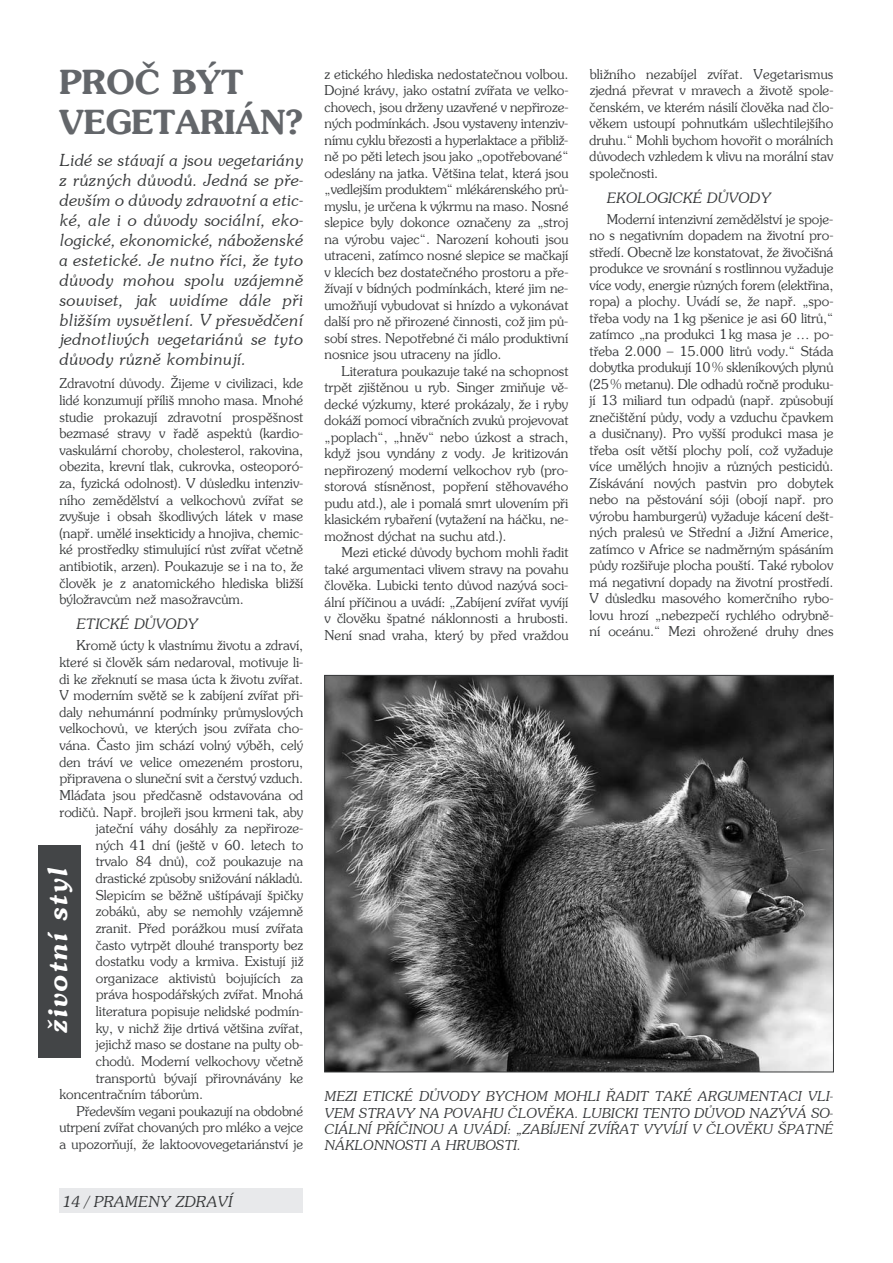
<style>
.page{position:relative;width:893px;height:1263px;background:#fff}
.page>*{position:absolute;margin:0;border:0;box-sizing:border-box;transform-origin:0 0}
.t1{font:700 33px/39.8px "Southern";color:#63666a}
.t2{font:italic 700 26.25px "Southern";color:#fff}
.t3{font:italic 16.5px/20px "Southern";color:#383a3b;text-align:justify}
.t4{font:italic 15px "Southern";color:#383a3b}
.t5{font:italic 14.25px "Southern";color:#383a3b}
.t6{font:13.5px/16.5px "Southern";color:#383a3b;text-align:justify}
.t7{font:italic 13.5px/16.2px "Southern";color:#383a3b;text-align:justify}
</style>
<div class="page">
<div style="left:60px;top:1188px;width:243px;height:25px;background:#e8e9eb"></div>
<img style="left:326px;top:677px;width:506px;height:393px">
<div style="left:38px;top:845px;width:43px;height:212px;background:#434547"></div>
<h1 class="t1" style="left:60px;top:61px;width:49px">Proč</h1>
<h1 class="t1" style="left:60px;top:61px;width:245px;text-indent:113px">být<br>VEGETARIÁN?</h1>
<p class="t3" style="left:60px;top:150px;width:246px">Lidé se stávají a jsou vegetariány z různých důvodů. Jedná se pře&shy;devším o důvody zdravotní a etic&shy;ké, ale i o důvody sociální, eko&shy;logické, ekonomické, náboženské a estetické. Je nutno říci, že tyto důvody mohou spolu vzájemně souviset, jak uvidíme dále při bližším vysvětlení. V přesvědčení jednotlivých vegetariánů se tyto důvody různě kombinují.</p>
<p class="t6" style="left:60px;top:375px;width:245px">Zdravotní důvody. Žijeme v civilizaci, kde lidé konzumují příliš mnoho masa. Mnohé studie prokazují zdravotní prospěšnost bezmasé stravy v řadě aspektů (kardio&shy;vaskulární choroby, cholesterol, rakovina, obezita, krevní tlak, cukrovka, osteoporó&shy;za, fyzická odolnost). V důsledku intenziv&shy;ního zemědělství a velkochovů zvířat se zvyšuje i obsah škodlivých látek v mase (např. umělé insekticidy a hnojiva, chemic&shy;ké prostředky stimulující růst zvířat včetně antibiotik, arzen). Poukazuje se i na to, že člověk je z anatomického hlediska bližší býložravcům než masožravcům.</p>
<p class="t5" style="left:77px;top:616px;width:123px">Etické důvody</p>
<p class="t6" style="left:77px;top:637px;width:228px">Kromě úcty k vlastnímu životu a zdraví,</p>
<p class="t6" style="left:60px;top:654px;width:245px">které si člověk sám nedaroval, motivuje li-</p>
<p class="t6" style="left:60px;top:670px;width:245px">di ke zřeknutí se masa úcta k životu zvířat.</p>
<p class="t6" style="left:60px;top:687px;width:245px">V moderním světě se k zabíjení zvířat při-</p>
<p class="t6" style="left:60px;top:703px;width:245px">daly nehumánní podmínky průmyslových</p>
<p class="t6" style="left:60px;top:720px;width:245px">velkochovů, ve kterých jsou zvířata cho-</p>
<p class="t6" style="left:60px;top:737px;width:245px">vána. Často jim schází volný výběh, celý</p>
<p class="t6" style="left:60px;top:753px;width:245px">den tráví ve velice omezeném prostoru,</p>
<p class="t6" style="left:60px;top:770px;width:245px">připravena o sluneční svit a čerstvý vzduch.</p>
<p class="t6" style="left:60px;top:786px;width:245px">Mláďata jsou předčasně odstavována od</p>
<p class="t6" style="left:60px;top:803px;width:245px">rodičů. Např. brojleři jsou krmeni tak, aby</p>
<p class="t6" style="left:96px;top:820px;width:209px">jateční váhy dosáhly za nepřiroze-</p>
<p class="t6" style="left:96px;top:836px;width:209px">ných 41 dní (ještě v 60. letech to</p>
<p class="t6" style="left:96px;top:853px;width:209px">trvalo 84 dnů), což poukazuje na</p>
<p class="t6" style="left:96px;top:870px;width:209px">drastické způsoby snižování nákladů.</p>
<p class="t6" style="left:96px;top:886px;width:209px">Slepicím se běžně uštípávají špičky</p>
<p class="t6" style="left:96px;top:903px;width:209px">zobáků, aby se nemohly vzájemně</p>
<p class="t6" style="left:96px;top:919px;width:209px">zranit. Před porážkou musí zvířata</p>
<p class="t6" style="left:96px;top:936px;width:209px">často vytrpět dlouhé transporty bez</p>
<p class="t6" style="left:96px;top:953px;width:209px">dostatku vody a krmiva. Existují již</p>
<p class="t6" style="left:96px;top:969px;width:209px">organizace aktivistů bojujících za</p>
<p class="t6" style="left:96px;top:986px;width:209px">práva hospodářských zvířat. Mnohá</p>
<p class="t6" style="left:96px;top:1003px;width:209px">literatura popisuje nelidské podmín-</p>
<p class="t6" style="left:96px;top:1019px;width:209px">ky, v nichž žije drtivá většina zvířat,</p>
<p class="t6" style="left:96px;top:1036px;width:209px">jejichž maso se dostane na pulty ob-</p>
<p class="t6" style="left:96px;top:1052px;width:209px">chodů. Moderní velkochovy včetně</p>
<p class="t6" style="left:96px;top:1069px;width:209px">transportů bývají přirovnávány ke</p>
<p class="t6" style="left:60px;top:1086px;width:145px">koncentračním táborům.</p>
<p class="t6" style="left:77px;top:1102px;width:228px">Především vegani poukazují na obdobné</p>
<p class="t6" style="left:60px;top:1119px;width:245px">utrpení zvířat chovaných pro mléko a vejce</p>
<p class="t6" style="left:60px;top:1135px;width:245px">a upozorňují, že laktoovovegetariánství je</p>
<h2 class="t2" style="left:41px;top:1034px;width:167px;rotate:-90deg">životní styl</h2>
<p class="t4" style="left:63px;top:1192px;width:171px">14 / prameny zdraví</p>
<p class="t6" style="left:325px;top:65px;width:246px">z etického hlediska nedostatečnou volbou.<br>Dojné krávy, jako ostatní zvířata ve velko&shy;chovech, jsou drženy uzavřené v nepřiroze&shy;ných podmínkách. Jsou vystaveny intenziv&shy;nímu cyklu březosti a hyperlaktace a přibliž&shy;ně po pěti letech jsou jako „opotřebované“ odeslány na jatka. Většina telat, která jsou „vedlejším produktem“ mlékárenského prů&shy;myslu, je určena k výkrmu na maso. Nosné slepice byly dokonce označeny za „stroj na výrobu vajec“. Narození kohouti jsou utraceni, zatímco nosné slepice se mačkají v klecích bez dostatečného prostoru a pře&shy;žívají v bídných podmínkách, které jim ne&shy;umožňují vybudovat si hnízdo a vykonávat další pro ně přirozené činnosti, což jim pů&shy;sobí stres. Nepotřebné či málo produktivní nosnice jsou utraceny na jídlo.</p>
<p class="t6" style="left:325px;top:362px;width:245px;text-indent:17px">Literatura poukazuje také na schopnost trpět zjištěnou u ryb. Singer zmiňuje vě&shy;decké výzkumy, které prokázaly, že i ryby dokáží pomocí vibračních zvuků projevovat „poplach“, „hněv“ nebo úzkost a strach, když jsou vyndány z vody. Je kritizován nepřirozený moderní velkochov ryb (pro&shy;storová stísněnost, popření stěhovavého pudu atd.), ale i pomalá smrt ulovením při klasickém rybaření (vytažení na háčku, ne&shy;možnost dýchat na suchu atd.).</p>
<p class="t6" style="left:325px;top:544px;width:245px;text-indent:17px">Mezi etické důvody bychom mohli řadit také argumentaci vlivem stravy na povahu člověka. Lubicki tento důvod nazývá soci&shy;ální příčinou a uvádí: „Zabíjení zvířat vyvíjí v člověku špatné náklonnosti a hrubosti.<br>Není snad vraha, který by před vraždou</p>
<p class="t6" style="left:590px;top:65px;width:245px">bližního nezabíjel zvířat. Vegetarismus zjedná převrat v mravech a životě spole&shy;čenském, ve kterém násilí člověka nad člo&shy;věkem ustoupí pohnutkám ušlechtilejšího druhu.“ Mohli bychom hovořit o morálních důvodech vzhledem k vlivu na morální stav společnosti.</p>
<p class="t5" style="left:607px;top:189px;width:166px">Ekologické důvody</p>
<p class="t6" style="left:590px;top:210px;width:245px;text-indent:17px">Moderní intenzivní zemědělství je spoje&shy;no s negativním dopadem na životní pro&shy;středí. Obecně lze konstatovat, že živočišná produkce ve srovnání s rostlinnou vyžaduje více vody, energie různých forem (elektřina, ropa) a plochy. Uvádí se, že např. „spo&shy;třeba vody na 1kg pšenice je asi 60 litrů,“ zatímco „na produkci 1kg masa je … po&shy;třeba 2.000 – 15.000 litrů vody.“ Stáda dobytka produkují 10% skleníkových plynů (25% metanu). Dle odhadů ročně produku&shy;jí 13 miliard tun odpadů (např. způsobují znečištění půdy, vody a vzduchu čpavkem a dusičnany). Pro vyšší produkci masa je třeba osít větší plochy polí, což vyžaduje více umělých hnojiv a různých pesticidů.<br>Získávání nových pastvin pro dobytek nebo na pěstování sóji (obojí např. pro výrobu hamburgerů) vyžaduje kácení dešt&shy;ných pralesů ve Střední a Jižní Americe, zatímco v Africe se nadměrným spásáním půdy rozšiřuje plocha pouští. Také rybolov má negativní dopady na životní prostředí.<br>V důsledku masového komerčního rybo&shy;lovu hrozí „nebezpečí rychlého odrybně&shy;ní oceánu.“ Mezi ohrožené druhy dnes</p>
<p class="t7" style="left:325px;top:1088px;width:510px">Mezi etické důvody bychom mohli řadit také arg umentaci vli&shy;vem stravy na po vahu člo věka. Lubicki tento důvod nazývá so&shy;ciální příčino u a uvádí: „Zabíjení zvířat vyvíjí v člo věku špatné náklonnosti a hrubosti.</p>
</div>
